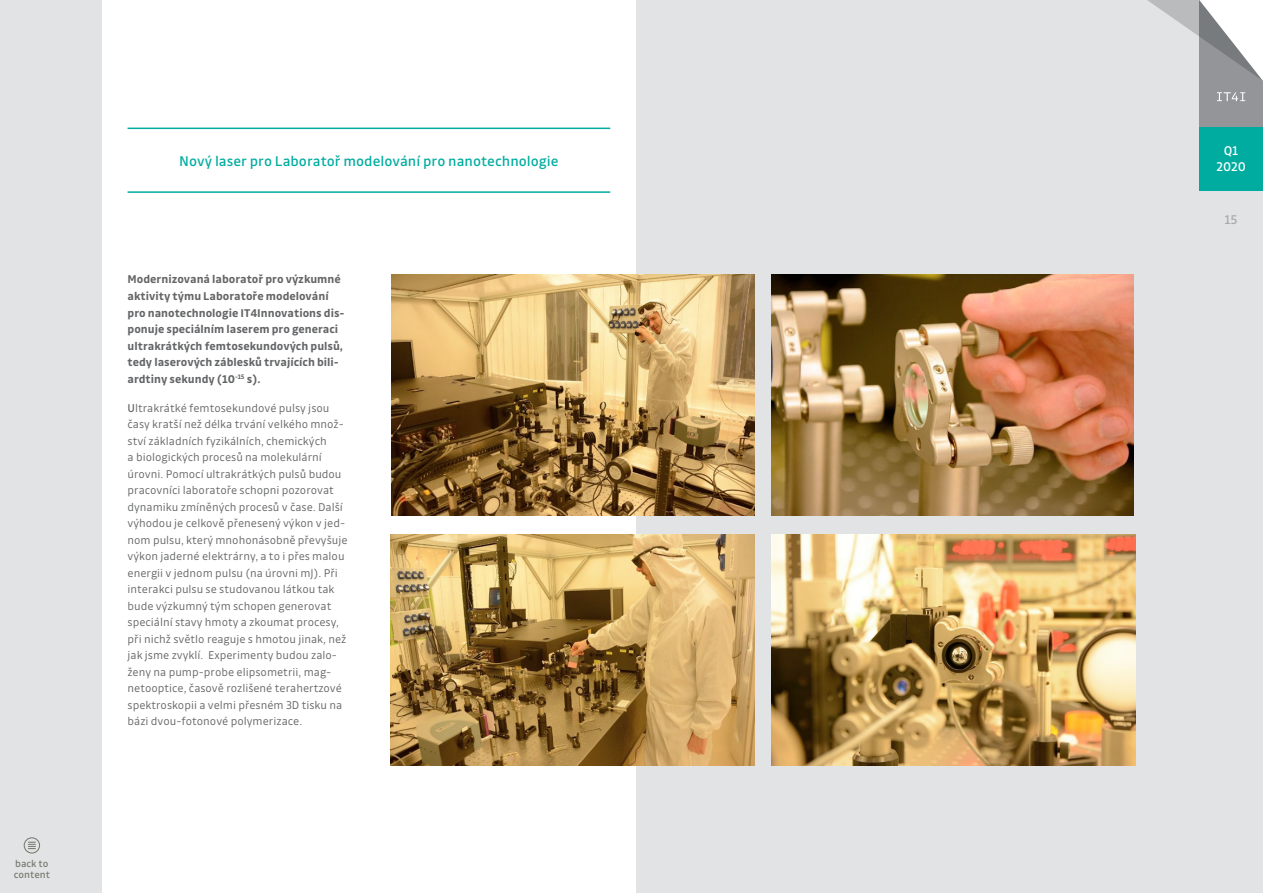
<style>
.page{position:relative;width:1263px;height:893px;background:#e2e3e4}
.page>*{position:absolute;margin:0;border:0;box-sizing:border-box;transform-origin:0 0}
.t1{font:15px "Drive";color:#00aca0}
.t2{font:13.5px/16.2px "Drive";color:#fff;text-align:center}
.t3{font:13.5px "Drive";color:#a7a9ac}
.t4{font:300 12px/16.5px "Drive";color:#636466}
.t5{font:700 12px/16.5px "Drive";color:#636466}
.t6{font:10.5px/10.5px "Drive";color:#747b6e}
.s1{font-weight:400}
</style>
<div class="page">
<div style="left:102px;top:0;width:534px;height:893px;background:#fff"></div>
<hr style="left:128px;top:128px;width:482px;height:1px;background:#00aca0">
<hr style="left:128px;top:191px;width:482px;height:2px;background:#00aca0">
<img style="left:391px;top:274px;width:363px;height:242px">
<img style="left:390px;top:535px;width:364px;height:230px">
<img style="left:771px;top:535px;width:364px;height:230px">
<img style="left:771px;top:274px;width:363px;height:241px">
<div style="left:1199px;top:0;width:64px;height:128px;background:#939598"></div>
<svg style="left:1147px;top:0;width:116px;height:101px"></svg>
<div style="left:1199px;top:128px;width:64px;height:63px;background:#00aca0"></div>
<div style="left:24px;top:837px;width:16px;height:16px;border:1px solid #747b6e;border-radius:50%"></div>
<svg style="left:28px;top:842px;width:8px;height:7px"></svg>
<p class="t6" style="left:14px;top:858px;width:38px">back to content</p>
<p class="t1" style="left:179px;top:152px;width:381px">Nový laser pro Laboratoř modelování pro nanotechnologie</p>
<p class="t2" style="left:1216px;top:142px;width:31px">Q1<br>2020</p>
<p class="t5" style="left:128px;top:271px;width:219px">Modernizovaná laboratoř pro výzkumné aktivity týmu Laboratoře modelování pro nanotechnologie IT4Innovations dis&shy;ponuje speciálním laserem pro generaci ultrakrátkých femtosekundových pulsů, tedy laserových záblesků trvajících bili&shy;ardtiny sekundy (10<sup>-15</sup> s).</p>
<p class="t4" style="left:128px;top:399px;width:222px"><span class="s1">U</span>ltrakrátké femtosekundové pulsy jsou časy kratší než délka trvání velkého množ&shy;ství základních fyzikálních, chemických<br>a biologických procesů na molekulární úrovni. Pomocí ultrakrátkých pulsů budou pracovníci laboratoře schopni pozorovat dynamiku zmíněných procesů v čase. Další výhodou je celkově přenesený výkon v jed&shy;nom pulsu, který mnohonásobně převyšuje výkon jaderné elektrárny, a to i přes malou energii v jednom pulsu (na úrovni mJ). Při interakci pulsu se studovanou látkou tak bude výzkumný tým schopen generovat speciální stavy hmoty a zkoumat procesy, při nichž světlo reaguje s hmotou jinak, než jak jsme zvyklí. Experimenty budou zalo&shy;ženy na pump-probe elipsometrii, mag&shy;netooptice, časově rozlišené terahertzové spektroskopii a velmi přesném 3D tisku na bázi dvou-fotonové polymerizace.</p>
<p class="t3" style="left:1225px;top:212px;width:14px">15</p>
</div>
